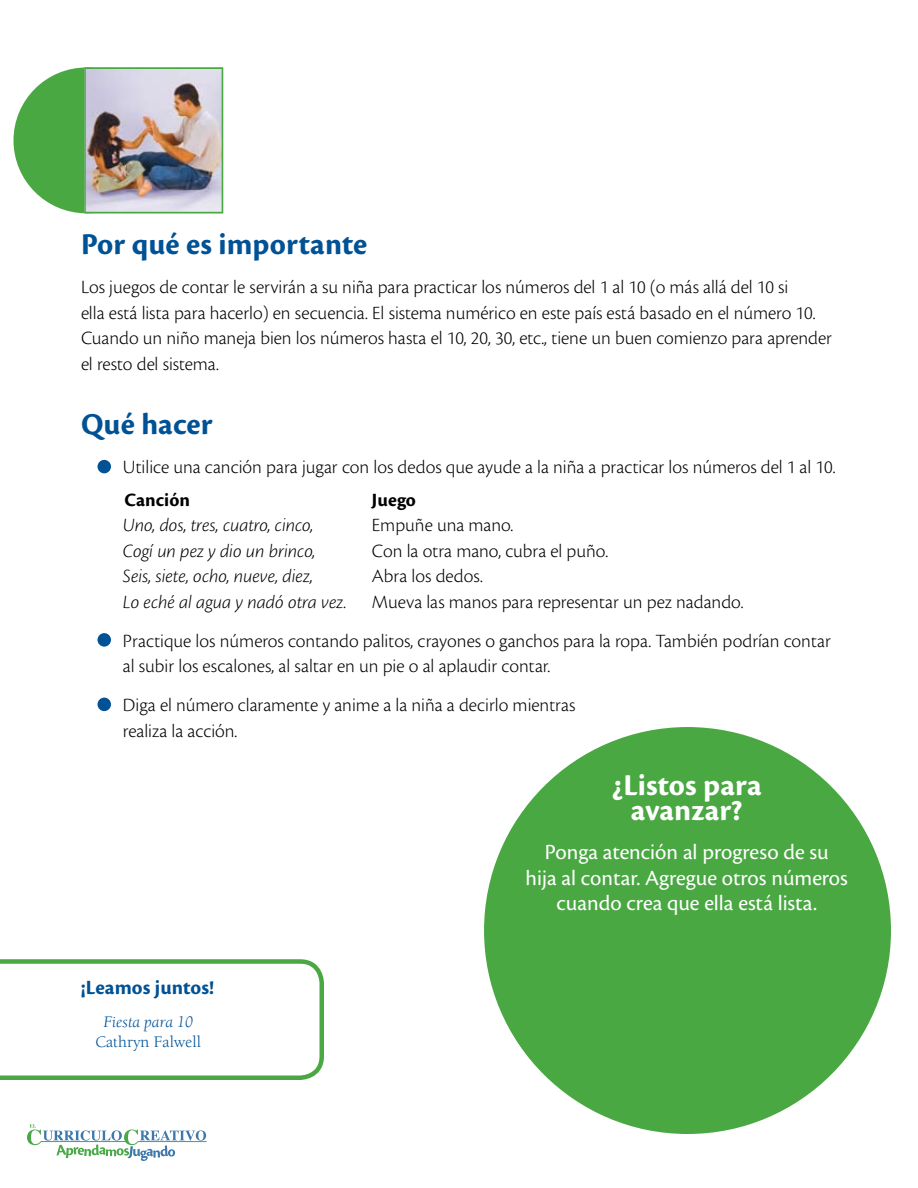
<style>
.page{position:relative;width:918px;height:1188px;background:#fff}
.page>*{position:absolute;margin:0;border:0;box-sizing:border-box;transform-origin:0 0}
.t1{font:700 31.5px "Cronos Pro";letter-spacing:.005em;color:#005295}
.t2{font:700 31.5px/25.5px "Cronos Pro";letter-spacing:.005em;color:#fff;text-align:center}
.t3{font:22.5px/25.5px "Cronos Pro";color:#fff;text-align:center}
.t4{font:700 21px "Cronos Pro";color:#005295}
.t5{font:300 19.5px/25.5px "Cronos Pro";color:#000}
.t6{font:italic 300 19.5px "Cronos Pro";letter-spacing:-.005em;color:#000}
.t7{font:700 19.5px "Cronos Pro";letter-spacing:.005em;color:#000}
.t8{font:16.5px "Berkeley Std";color:#005295}
.t9{font:italic 16.5px "Berkeley Std";color:#005295}
</style>
<div class="page">
<div style="left:14px;top:68px;width:145px;height:145px;background:#49a842;border-radius:50%"></div>
<hr style="left:138px;top:1141px;width:69px;height:1px;background:#4aa848">
<svg style="left:27px;top:1124px;width:179px;height:37px"></svg>
<svg style="left:0;top:959px;width:324px;height:121px"></svg>
<div style="left:484px;top:727px;width:407px;height:407px;background:#49a842;border-radius:50%"></div>
<div style="left:98px;top:460px;width:13px;height:13px;background:#005295;border-radius:50%"></div>
<div style="left:98px;top:633px;width:13px;height:14px;background:#005295;border-radius:50%"></div>
<div style="left:98px;top:698px;width:13px;height:13px;background:#005295;border-radius:50%"></div>
<img style="left:83px;top:67px;width:141px;height:147px">
<h1 class="t1" style="left:81px;top:226px;width:288px">Por qué es importante</h1>
<p class="t5" style="left:81px;top:274px;width:753px">Los juegos de contar le servirán a su niña para practicar los números del 1 al 10 (o más allá del 10 si<br>ella está lista para hacerlo) en secuencia. El sistema numérico en este país está basado en el número 10.<br>Cuando un niño maneja bien los números hasta el 10, 20, 30, etc., tiene un buen comienzo para aprender el resto del sistema.</p>
<h1 class="t1" style="left:81px;top:406px;width:133px">Qué hacer</h1>
<p class="t5" style="left:123px;top:454px;width:714px">Utilice una canción para jugar con los dedos que ayude a la niña a practicar los números del 1 al 10.</p>
<p class="t7" style="left:124px;top:488px;width:67px">Canción</p>
<p class="t7" style="left:372px;top:488px;width:46px">Juego</p>
<p class="t6" style="left:123px;top:514px;width:192px">Uno, dos, tres, cuatro, cinco,</p>
<p class="t5" style="left:372px;top:512px;width:143px">Empuñe una mano.</p>
<p class="t6" style="left:123px;top:540px;width:194px">Cogí un pez y dio un brinco,</p>
<p class="t5" style="left:372px;top:538px;width:238px">Con la otra mano, cubra el puño.</p>
<p class="t6" style="left:123px;top:565px;width:192px">Seis, siete, ocho, nueve, diez,</p>
<p class="t5" style="left:372px;top:563px;width:112px">Abra los dedos.</p>
<p class="t6" style="left:123px;top:591px;width:225px">Lo eché al agua y nadó otra vez.</p>
<p class="t5" style="left:123px;top:582px;width:709px;line-height:39px;text-indent:249px">Mueva las manos para representar un pez nadando.<br>Practique los números contando palitos, crayones o ganchos para la ropa. También podrían contar</p>
<p class="t5" style="left:123px;top:646px;width:454px;line-height:39px">al subir los escalones, al saltar en un pie o al aplaudir contar.<br>Diga el número claramente y anime a la niña a decirlo mientras</p>
<p class="t5" style="left:123px;top:718px;width:116px">realiza la acción.</p>
<p class="t4" style="left:81px;top:975px;width:135px">¡Leamos juntos!</p>
<p class="t9" style="left:104px;top:1013px;width:91px">Fiesta para 10</p>
<p class="t8" style="left:96px;top:1033px;width:107px">Cathryn Falwell</p>
<h1 class="t2" style="left:612px;top:773px;width:152px">¿Listos para avanzar?</h1>
<p class="t3" style="left:526px;top:840px;width:324px">Ponga atención al progreso de su<br>hija al contar. Agregue otros números cuando crea que ella está lista.</p>
</div>
